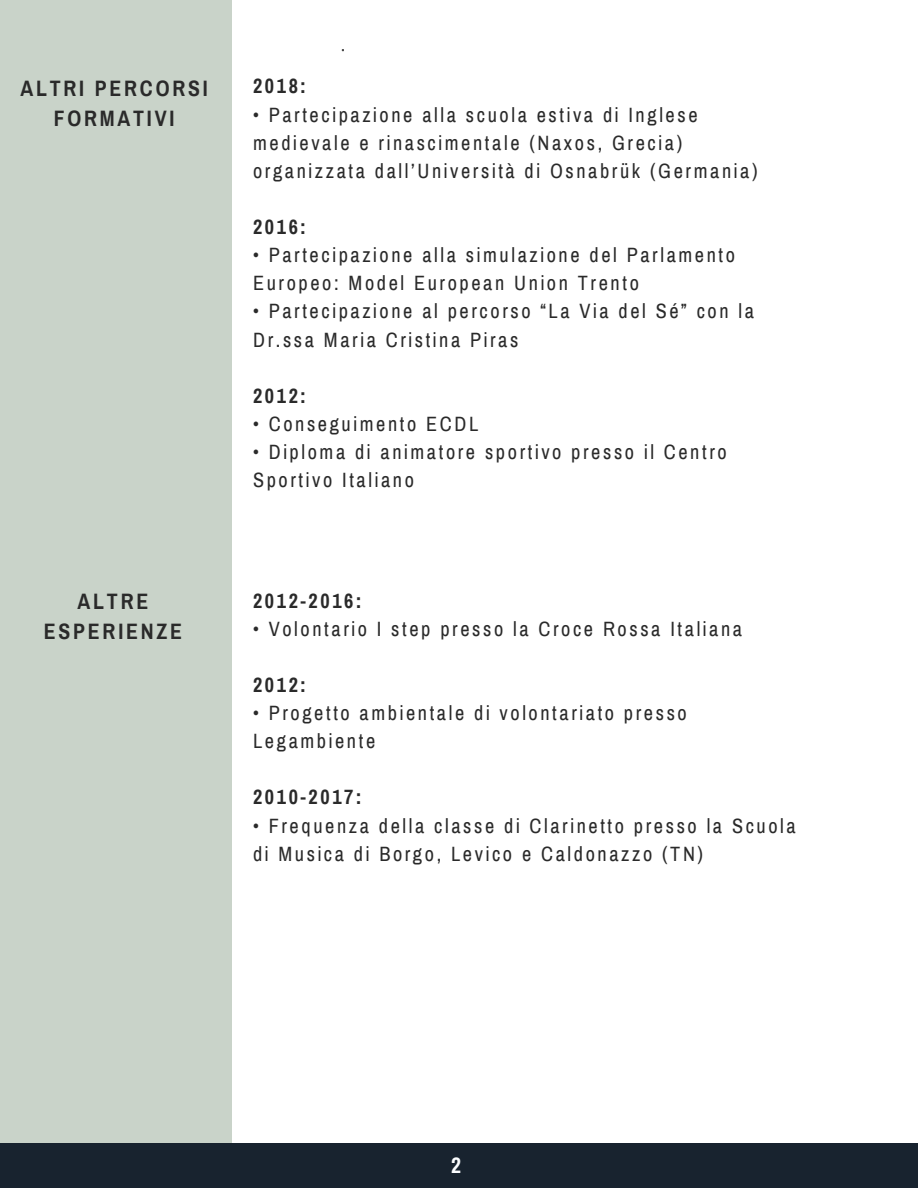
<style>
.page{position:relative;width:918px;height:1188px;background:#fff}
.page>*{position:absolute;margin:0;border:0;box-sizing:border-box;transform-origin:0 0}
.t1{font:700 21.75px/30.3px "Archivo Narrow";letter-spacing:.13em;color:#2a2a2a;text-align:center}
.t2{font:700 21.75px "Archivo Narrow";color:#fbfdff}
.t3{font:20.25px/28.2px "Archivo Narrow";letter-spacing:.13em;color:#2a2a2a}
.t4{font:700 20.25px "Archivo Narrow";letter-spacing:.13em;color:#2a2a2a}
.t5{font:17.25px "Open Sans";color:#2a2a2a}
</style>
<div class="page">
<div style="left:0;top:0;width:232px;height:1188px;background:#c9d3c9"></div>
<div style="left:0;top:1143px;width:918px;height:45px;background:#18232f"></div>
<p class="t1" style="left:20px;top:73px;width:189px">ALTRI PERCORSI<br>FORMATIVI</p>
<p class="t1" style="left:44px;top:586px;width:140px">ALTRE<br>ESPERIENZE</p>
<p class="t5" style="left:341px;top:32px;width:6px">.</p>
<p class="t4" style="left:253px;top:76px;width:54px">2018:</p>
<p class="t3" style="left:253px;top:101px;width:506px">• Partecipazione alla scuola estiva di Inglese medievale e rinascimentale (Naxos, Grecia) organizzata dall’Università di Osnabrük (Germania)</p>
<p class="t4" style="left:253px;top:216px;width:54px">2016:</p>
<p class="t3" style="left:253px;top:241px;width:483px">• Partecipazione alla simulazione del Parlamento<br>Europeo: Model European Union Trento</p>
<p class="t3" style="left:253px;top:298px;width:502px">• Partecipazione al percorso “La Via del Sé” con la<br>Dr.ssa Maria Cristina Piras</p>
<p class="t4" style="left:253px;top:385px;width:54px">2012:</p>
<p class="t3" style="left:253px;top:410px;width:227px">• Conseguimento ECDL</p>
<p class="t3" style="left:253px;top:438px;width:475px">• Diploma di animatore sportivo presso il Centro<br>Sportivo Italiano</p>
<p class="t4" style="left:253px;top:590px;width:110px">2012-2016:</p>
<p class="t3" style="left:253px;top:615px;width:491px">• Volontario I step presso la Croce Rossa Italiana</p>
<p class="t4" style="left:253px;top:674px;width:54px">2012:</p>
<p class="t3" style="left:253px;top:699px;width:435px">• Progetto ambientale di volontariato presso<br>Legambiente</p>
<p class="t4" style="left:253px;top:787px;width:110px">2010-2017:</p>
<p class="t3" style="left:253px;top:812px;width:544px">• Frequenza della classe di Clarinetto presso la Scuola di Musica di Borgo, Levico e Caldonazzo (TN)</p>
<p class="t2" style="left:451px;top:1154px;width:11px">2</p>
</div>
